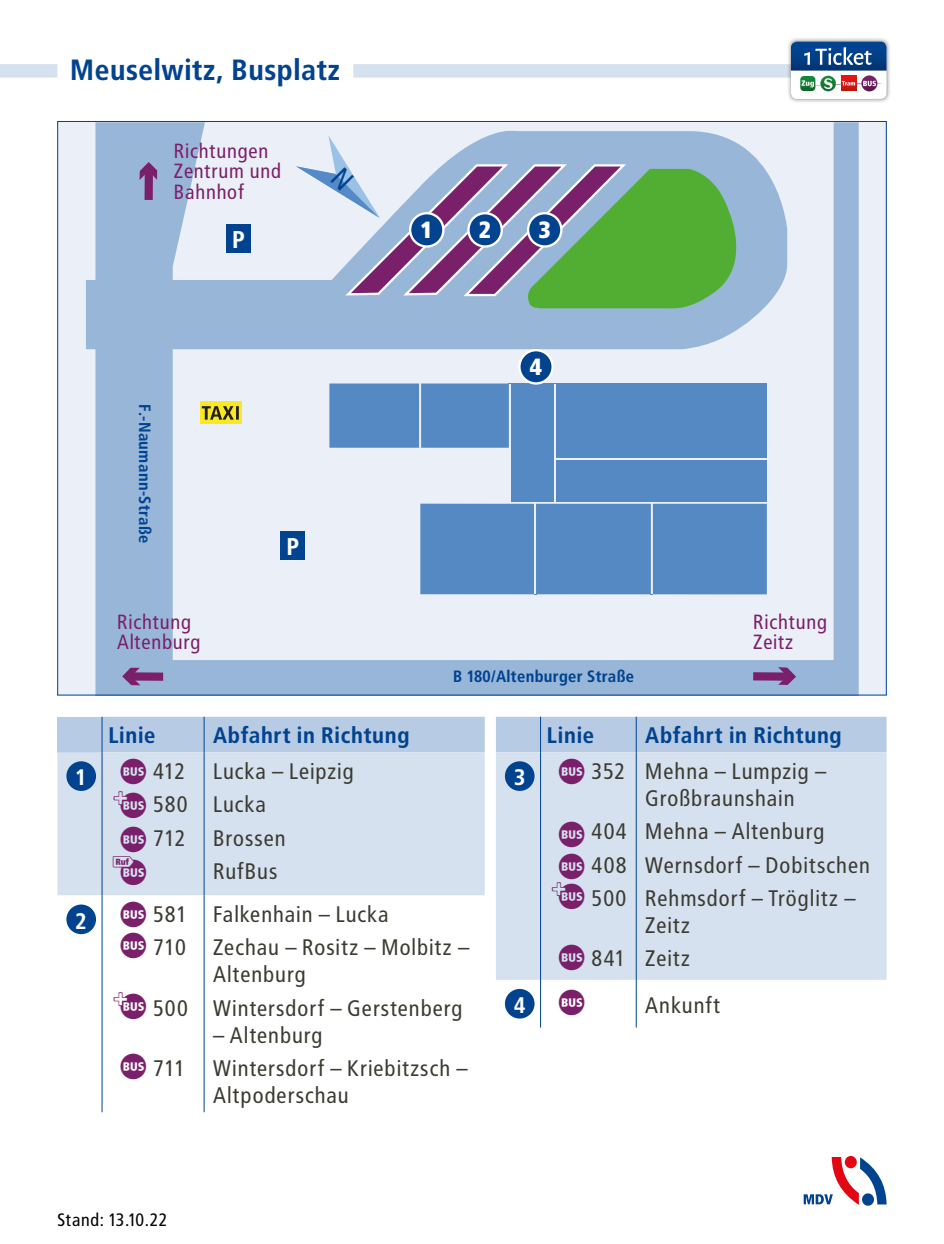
<style>
.page{position:relative;width:944px;height:1244px;background:#fff}
.page>*{position:absolute;margin:0;border:0;box-sizing:border-box;transform-origin:0 0}
.t1{font:700 29.25px "Transit OT";color:#01438f}
.t2{font:700 24.3px "Transit";color:#fff}
.t3{font:900 23.4px "Transit";color:#fff}
.t4{font:22.5px/33.3px "Transit OT";letter-spacing:.005em;color:#3c3b32}
.t5{font:700 22.5px "Transit OT";letter-spacing:.01em;color:#01438f}
.t6{font:700 22.5px "Transit OT";color:#fff}
.t7{font:20.47px/20.5px "Transit";color:#7a206a}
.t8{font:18px "Transit OT";color:#000}
.t9{font:700 16.43px "Transit";color:#01438f}
</style>
<div class="page">
<div style="left:0;top:64px;width:887px;height:14px;background:#d6e1f0"></div>
<div style="left:57px;top:55px;width:296px;height:31px;background:#fff"></div>
<div style="left:57px;top:121px;width:830px;height:574px;background:#ebf0f8"></div>
<svg style="left:86px;top:123px;width:773px;height:570px"></svg>
<div style="left:200px;top:401px;width:42px;height:23px;background:#f9e925"></div>
<svg style="left:202px;top:406px;width:37px;height:14px"></svg>
<div style="left:536px;top:504px;width:115px;height:90px;background:#5489c3"></div>
<div style="left:653px;top:504px;width:114px;height:90px;background:#5489c3"></div>
<div style="left:511px;top:383px;width:43px;height:119px;background:#5489c3"></div>
<div style="left:556px;top:460px;width:211px;height:42px;background:#5489c3"></div>
<div style="left:329px;top:383px;width:180px;height:65px;background:#5489c3"></div>
<div style="left:556px;top:383px;width:211px;height:75px;background:#5489c3"></div>
<div style="left:420px;top:504px;width:116px;height:91px;background:#5489c3"></div>
<div style="left:280px;top:531px;width:25px;height:29px;background:#01438f"></div>
<div style="left:226px;top:224px;width:24px;height:29px;background:#01438f"></div>
<div style="left:129px;top:672px;width:34px;height:9px;background:#7a206a"></div>
<div style="left:753px;top:672px;width:34px;height:9px;background:#7a206a"></div>
<div style="left:145px;top:166px;width:8px;height:34px;background:#7a206a"></div>
<svg style="left:139px;top:162px;width:18px;height:18px"></svg>
<svg style="left:122px;top:668px;width:18px;height:17px"></svg>
<svg style="left:778px;top:667px;width:18px;height:18px"></svg>
<div style="left:519px;top:350px;width:34px;height:33px;background:#01438f;border-radius:50%"></div>
<div style="left:518px;top:349px;width:36px;height:36px;border:2px solid #fff;border-radius:50%"></div>
<div style="left:57px;top:717px;width:45px;height:35px;background:#b8cbe4"></div>
<div style="left:103px;top:717px;width:382px;height:35px;background:#b8cbe4"></div>
<div style="left:57px;top:752px;width:428px;height:143px;background:#d6e1f0"></div>
<svg style="left:58px;top:895px;width:427px;height:217px"></svg>
<hr style="left:102px;top:752px;width:1px;height:143px;background:#01438f">
<hr style="left:204px;top:752px;width:1px;height:143px;background:#01438f">
<hr style="left:102px;top:895px;width:1px;height:217px;background:#01438f">
<hr style="left:204px;top:895px;width:1px;height:217px;background:#01438f">
<hr style="left:102px;top:717px;width:1px;height:35px;background:#01438f">
<hr style="left:204px;top:717px;width:1px;height:35px;background:#01438f">
<div style="left:66px;top:761px;width:30px;height:30px;background:#01438f;border-radius:50%"></div>
<div style="left:66px;top:904px;width:30px;height:30px;background:#01438f;border-radius:50%"></div>
<div style="left:496px;top:717px;width:391px;height:35px;background:#b8cbe4"></div>
<div style="left:496px;top:752px;width:391px;height:228px;background:#d6e1f0"></div>
<hr style="left:540px;top:752px;width:1px;height:228px;background:#01438f">
<hr style="left:636px;top:752px;width:1px;height:228px;background:#01438f">
<hr style="left:540px;top:717px;width:1px;height:35px;background:#01438f">
<hr style="left:636px;top:717px;width:1px;height:35px;background:#01438f">
<div style="left:505px;top:761px;width:30px;height:30px;background:#01438f;border-radius:50%"></div>
<svg style="left:804px;top:1157px;width:83px;height:48px"></svg>
<div style="left:786px;top:37px;width:105px;height:66px;background:#000;opacity:.5"></div>
<div style="left:791px;top:42px;width:96px;height:57px;background:#fff;border-radius:6px"></div>
<svg style="left:791px;top:42px;width:96px;height:50px"></svg>
<svg style="left:121px;top:759px;width:25px;height:25px"></svg>
<svg style="left:114px;top:791px;width:32px;height:27px"></svg>
<div style="left:113px;top:826px;width:33px;height:59px;background:#d6e1f0"></div>
<svg style="left:121px;top:902px;width:25px;height:56px"></svg>
<svg style="left:114px;top:992px;width:32px;height:27px"></svg>
<svg style="left:121px;top:1054px;width:25px;height:25px"></svg>
<svg style="left:559px;top:759px;width:26px;height:25px"></svg>
<svg style="left:559px;top:822px;width:26px;height:25px"></svg>
<div style="left:552px;top:853px;width:33px;height:56px;background:#d6e1f0"></div>
<svg style="left:559px;top:944px;width:26px;height:26px"></svg>
<svg style="left:504px;top:980px;width:133px;height:47px"></svg>
<svg style="left:296px;top:135px;width:448px;height:176px"></svg>
<h1 class="t1" style="left:70px;top:53px;width:272px">Meuselwitz, Busplatz</h1>
<p class="t7" style="left:174px;top:140px;width:109px">Richtungen<br>Zentrum und<br>Bahnhof</p>
<p class="t2" style="left:232px;top:225px;width:15px">P</p>
<p class="t3" style="left:421px;top:215px;width:14px">1</p>
<p class="t3" style="left:479px;top:215px;width:14px">2</p>
<p class="t3" style="left:539px;top:215px;width:14px">3</p>
<p class="t9" style="left:155px;top:404px;width:141px;rotate:90deg">F.-Naumann-Straße</p>
<p class="t7" style="left:117px;top:612px;width:86px">Richtung<br>Altenburg</p>
<p class="t2" style="left:287px;top:532px;width:15px">P</p>
<p class="t5" style="left:108px;top:722px;width:49px">Linie</p>
<p class="t5" style="left:213px;top:722px;width:198px">Abfahrt in Richtung</p>
<p class="t3" style="left:530px;top:352px;width:14px">4</p>
<p class="t9" style="left:453px;top:666px;width:183px">B 180/Altenburger Straße</p>
<p class="t7" style="left:753px;top:612px;width:76px">Richtung<br>Zeitz</p>
<p class="t5" style="left:547px;top:722px;width:49px">Linie</p>
<p class="t5" style="left:645px;top:722px;width:198px">Abfahrt in Richtung</p>
<p class="t6" style="left:76px;top:764px;width:13px">1</p>
<p class="t4" style="left:153px;top:754px;width:37px;text-align:justify">412<br>580<br>712</p>
<p class="t4" style="left:213px;top:754px;width:143px">Lucka – Leipzig<br>Lucka<br>Brossen<br>RufBus</p>
<p class="t6" style="left:76px;top:908px;width:13px">2</p>
<p class="t4" style="left:153px;top:897px;width:37px">581<br>710</p>
<p class="t4" style="left:213px;top:897px;width:258px">Falkenhain – Lucka<br>Zechau – Rositz – Molbitz –</p>
<p class="t4" style="left:213px;top:958px;width:252px">Altenburg<br>Wintersdorf – Gerstenberg</p>
<p class="t4" style="left:213px;top:1018px;width:256px">– Altenburg<br>Wintersdorf – Kriebitzsch –</p>
<p class="t4" style="left:213px;top:1078px;width:138px">Altpoderschau</p>
<p class="t4" style="left:153px;top:991px;width:37px">500</p>
<p class="t4" style="left:153px;top:1052px;width:35px">711</p>
<p class="t8" style="left:57px;top:1209px;width:112px">Stand: 13.10.22</p>
<p class="t6" style="left:514px;top:764px;width:13px">3</p>
<p class="t4" style="left:592px;top:754px;width:36px">352</p>
<p class="t4" style="left:592px;top:815px;width:38px;text-align:justify">404<br>408<br>500</p>
<p class="t4" style="left:592px;top:942px;width:37px">841</p>
<p class="t4" style="left:645px;top:757px;width:183px;line-height:27px">Mehna – Lumpzig –<br>Großbraunshain</p>
<p class="t4" style="left:645px;top:815px;width:227px">Mehna – Altenburg<br>Wernsdorf – Dobitschen<br>Rehmsdorf – Tröglitz –</p>
<p class="t4" style="left:645px;top:908px;width:47px">Zeitz<br>Zeitz</p>
<p class="t6" style="left:514px;top:992px;width:13px">4</p>
<p class="t4" style="left:645px;top:988px;width:77px">Ankunft</p>
</div>
